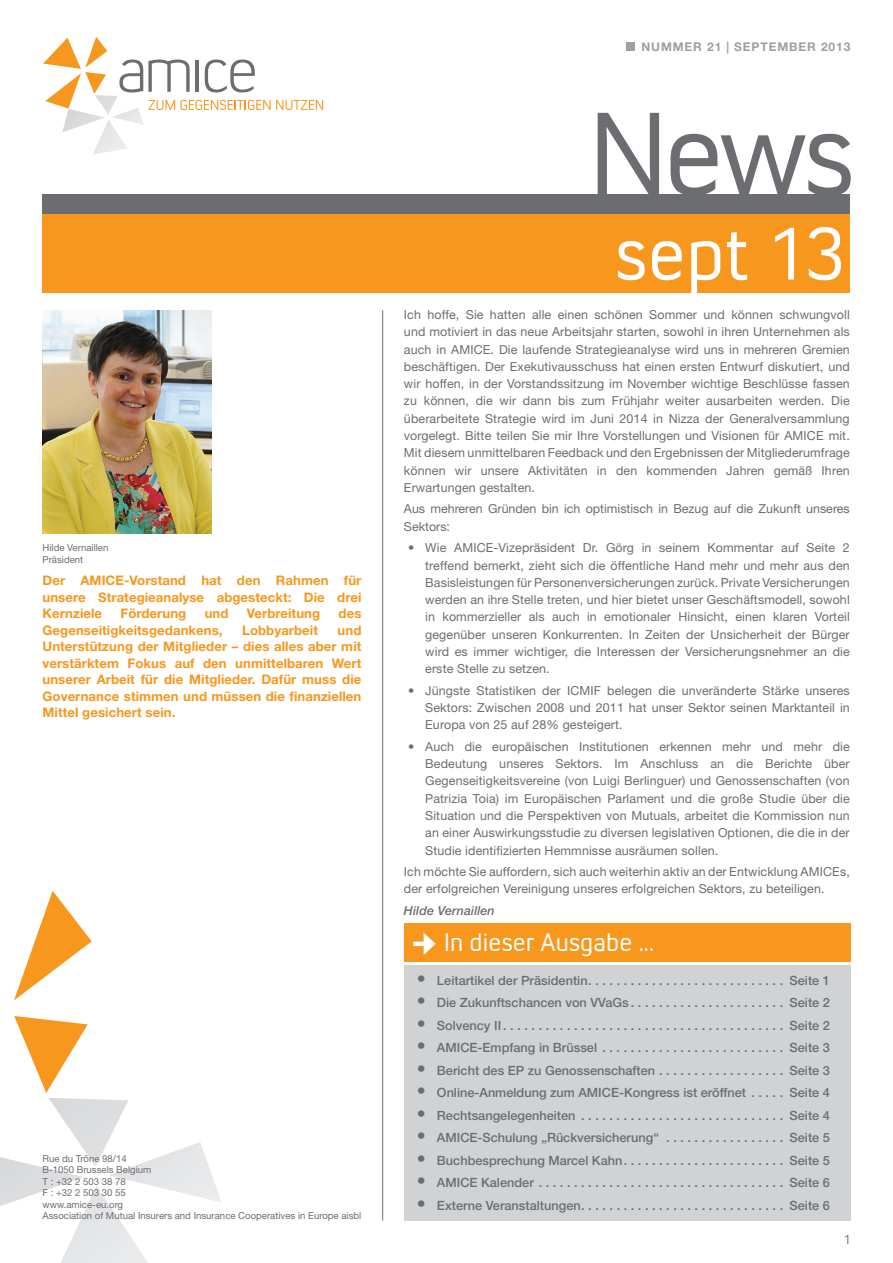
<style>
.page{position:relative;width:893px;height:1263px;background:#fff}
.page>*{position:absolute;margin:0;border:0;box-sizing:border-box;transform-origin:0 0}
.Amice_TITEL{font:118.5px "Convection";color:#6c6d70}
.Amice_TITEL-2{font:75px "Convection";letter-spacing:.005em;color:#fff}
.Amice_TITEL-3{font:25.5px "Convection";letter-spacing:.005em;color:#fff}
.Amice_ORANGE{font:700 13.2px/16.5px "Helvetica Neue LT Std";letter-spacing:.005em;color:#f7971d;text-align:justify}
.Amice_body_copy{font:13.05px "Convection";color:#6c6d70}
.t1{font:500 12.75px "Helvetica Neue LT Std";color:#6c6d70}
.Amice_body_copy-2{font:12.45px/17.2px "Helvetica Neue LT Std";letter-spacing:.01em;color:#6c6d70;text-align:justify}
.Amice_artikel_signat{font:italic 500 12.45px "Helvetica Neue LT Std";letter-spacing:.01em;color:#6c6d70}
.t2{font:700 12px "Helvetica Neue LT Std";letter-spacing:.075em;color:#9d9fa2}
.t3{font:9.6px "Helvetica Neue LT Std";color:#6c6d70}
.s1{font-size:18px}
</style>
<div class="page">
<div style="left:43px;top:206px;width:807px;height:87px;background:#f7971d"></div>
<div style="left:43px;top:194px;width:807px;height:20px;background:#6c6d70"></div>
<div style="left:627px;top:43px;width:8px;height:8px;background:#9d9fa2"></div>
<svg style="left:14px;top:891px;width:78px;height:109px"></svg>
<svg style="left:0;top:1016px;width:221px;height:247px"></svg>
<hr style="left:382px;top:310px;width:1px;height:910px;background:#6c6d70">
<div style="left:404px;top:965px;width:446px;height:255px;background:#d1d2d4"></div>
<div style="left:404px;top:923px;width:446px;height:39px;background:#f7971d"></div>
<div style="left:413px;top:941px;width:15px;height:5px;background:#fff"></div>
<svg style="left:424px;top:933px;width:12px;height:22px"></svg>
<svg style="left:43px;top:37px;width:280px;height:118px"></svg>
<img style="left:43px;top:310px;width:168px;height:224px">
<p class="t3" style="left:43px;top:542px;width:67px">Hilde Vernaillen</p>
<p class="t3" style="left:43px;top:553px;width:42px">Präsident</p>
<p class="Amice_ORANGE" style="left:43px;top:572px;width:320px">Der AMICE-Vorstand hat den Rahmen für unsere Strategieanalyse abgesteckt: Die drei Kernziele</p>
<p class="Amice_ORANGE" style="left:121px;top:605px;width:67px">Förderung</p>
<p class="Amice_ORANGE" style="left:205px;top:605px;width:25px">und</p>
<p class="Amice_ORANGE" style="left:247px;top:605px;width:75px">Verbreitung</p>
<p class="Amice_ORANGE" style="left:339px;top:605px;width:24px">des</p>
<p class="Amice_ORANGE" style="left:43px;top:621px;width:182px">Gegenseitigkeitsgedankens,</p>
<p class="Amice_ORANGE" style="left:242px;top:621px;width:77px">Lobbyarbeit</p>
<p class="Amice_ORANGE" style="left:43px;top:621px;width:320px;text-indent:295px">und Unterstützung der Mitglieder – dies alles aber mit verstärktem Fokus auf den unmittelbaren Wert unserer Arbeit für die Mitglieder. Dafür muss die Governance stimmen und müssen die finanziellen Mittel gesichert sein.</p>
<p class="t3" style="left:43px;top:1152px;width:86px">Rue du Trône 98/14</p>
<p class="t3" style="left:43px;top:1164px;width:110px">B-1050 Brussels Belgium</p>
<p class="t3" style="left:43px;top:1176px;width:85px">T : +32 2 503 38 78</p>
<p class="t3" style="left:43px;top:1187px;width:85px">F : +32 2 503 30 55</p>
<p class="t3" style="left:43px;top:1199px;width:82px">www.amice-eu.org</p>
<p class="t3" style="left:43px;top:1210px;width:320px">Association of Mutual Insurers and Insurance Cooperatives in Europe aisbl</p>
<p class="t2" style="left:641px;top:39px;width:210px">NUMMER 21 | SEPTEMBER 2013</p>
<p class="Amice_TITEL" style="left:589px;top:80px;width:268px">News</p>
<p class="Amice_TITEL-2" style="left:615px;top:207px;width:231px">sept 13</p>
<p class="Amice_body_copy-2" style="left:404px;top:306px;width:447px">Ich hoffe, Sie hatten alle einen schönen Sommer und können schwungvoll und motiviert in das neue Arbeitsjahr starten, sowohl in ihren Unternehmen als auch in AMICE. Die laufende Strategieanalyse wird uns in mehreren Gremien beschäftigen. Der Exekutivausschuss hat einen ersten Entwurf diskutiert, und wir hoffen, in der Vorstandssitzung im November wichtige Beschlüsse fassen zu können, die wir dann bis zum Frühjahr weiter ausarbeiten werden. Die überarbeitete Strategie wird im Juni 2014 in Nizza der Generalversammlung vorgelegt. Bitte teilen Sie mir Ihre Vorstellungen und Visionen für AMICE mit.<br>Mit diesem unmittelbaren Feedback und den Ergebnissen der Mitgliederumfrage können wir unsere Aktivitäten in den kommenden Jahren gemäß Ihren Erwartungen gestalten.</p>
<p class="Amice_body_copy-2" style="left:404px;top:500px;width:447px">Aus mehreren Gründen bin ich optimistisch in Bezug auf die Zukunft unseres<br>Sektors:</p>
<p class="Amice_body_copy-2" style="left:425px;top:539px;width:426px;text-indent:-17px">• Wie AMICE-Vizepräsident Dr. Görg in seinem Kommentar auf Seite 2 treffend bemerkt, zieht sich die öffentliche Hand mehr und mehr aus den Basisleistungen für Personenversicherungen zurück. Private Versicherungen werden an ihre Stelle treten, und hier bietet unser Geschäftsmodell, sowohl in kommerzieller als auch in emotionaler Hinsicht, einen klaren Vorteil gegenüber unseren Konkurrenten. In Zeiten der Unsicherheit der Bürger wird es immer wichtiger, die Interessen der Versicherungsnehmer an die erste Stelle zu setzen.</p>
<p class="Amice_body_copy-2" style="left:425px;top:681px;width:426px;text-indent:-17px">• Jüngste Statistiken der ICMIF belegen die unveränderte Stärke unseres Sektors: Zwischen 2008 und 2011 hat unser Sektor seinen Marktanteil in Europa von 25 auf 28% gesteigert.</p>
<p class="Amice_body_copy-2" style="left:425px;top:738px;width:426px;text-indent:-17px">• Auch die europäischen Institutionen erkennen mehr und mehr die Bedeutung unseres Sektors. Im Anschluss an die Berichte über Gegenseitigkeitsvereine (von Luigi Berlinguer) und Genossenschaften (von Patrizia Toia) im Europäischen Parlament und die große Studie über die Situation und die Perspektiven von Mutuals, arbeitet die Kommission nun an einer Auswirkungsstudie zu diversen legislativen Optionen, die die in der Studie identifizierten Hemmnisse ausräumen sollen.</p>
<p class="Amice_body_copy-2" style="left:404px;top:863px;width:447px">Ich möchte Sie auffordern, sich auch weiterhin aktiv an der Entwicklung AMICEs, der erfolgreichen Vereinigung unseres erfolgreichen Sektors, zu beteiligen.</p>
<p class="Amice_artikel_signat" style="left:404px;top:903px;width:92px">Hilde Vernaillen</p>
<p class="Amice_TITEL-3" style="left:444px;top:926px;width:211px">In dieser Ausgabe ...</p>
<p class="t1" style="left:417px;top:973px;width:415px"><span class="s1">•</span> Leitartikel der Präsidentin . . . . . . . . . . . . . . . . . . . . . . . . . . . . Seite 1</p>
<p class="t1" style="left:417px;top:995px;width:415px"><span class="s1">•</span> Die Zukunftschancen von VVaGs . . . . . . . . . . . . . . . . . . . . . . Seite 2</p>
<p class="t1" style="left:417px;top:1018px;width:415px"><span class="s1">•</span> Solvency II . . . . . . . . . . . . . . . . . . . . . . . . . . . . . . . . . . . . . . . . Seite 2</p>
<p class="t1" style="left:417px;top:1040px;width:415px"><span class="s1">•</span> AMICE-Empfang in Brüssel . . . . . . . . . . . . . . . . . . . . . . . . . . Seite 3</p>
<p class="t1" style="left:417px;top:1063px;width:415px"><span class="s1">•</span> Bericht des EP zu Genossenschaften . . . . . . . . . . . . . . . . . . Seite 3</p>
<p class="t1" style="left:417px;top:1085px;width:415px"><span class="s1">•</span> Online-Anmeldung zum AMICE-Kongress ist eröffnet . . . . . Seite 4</p>
<p class="t1" style="left:417px;top:1108px;width:415px"><span class="s1">•</span> Rechtsangelegenheiten . . . . . . . . . . . . . . . . . . . . . . . . . . . . . Seite 4</p>
<p class="t1" style="left:417px;top:1130px;width:415px"><span class="s1">•</span> AMICE-Schulung „Rückversicherung“ . . . . . . . . . . . . . . . . . Seite 5</p>
<p class="t1" style="left:417px;top:1153px;width:415px"><span class="s1">•</span> Buchbesprechung Marcel Kahn . . . . . . . . . . . . . . . . . . . . . . . Seite 5</p>
<p class="t1" style="left:417px;top:1175px;width:415px"><span class="s1">•</span> AMICE Kalender . . . . . . . . . . . . . . . . . . . . . . . . . . . . . . . . . . . Seite 6</p>
<p class="t1" style="left:417px;top:1198px;width:415px"><span class="s1">•</span> Externe Veranstaltungen . . . . . . . . . . . . . . . . . . . . . . . . . . . . . Seite 6</p>
<p class="Amice_body_copy" style="left:844px;top:1231px;width:8px">1</p>
</div>
